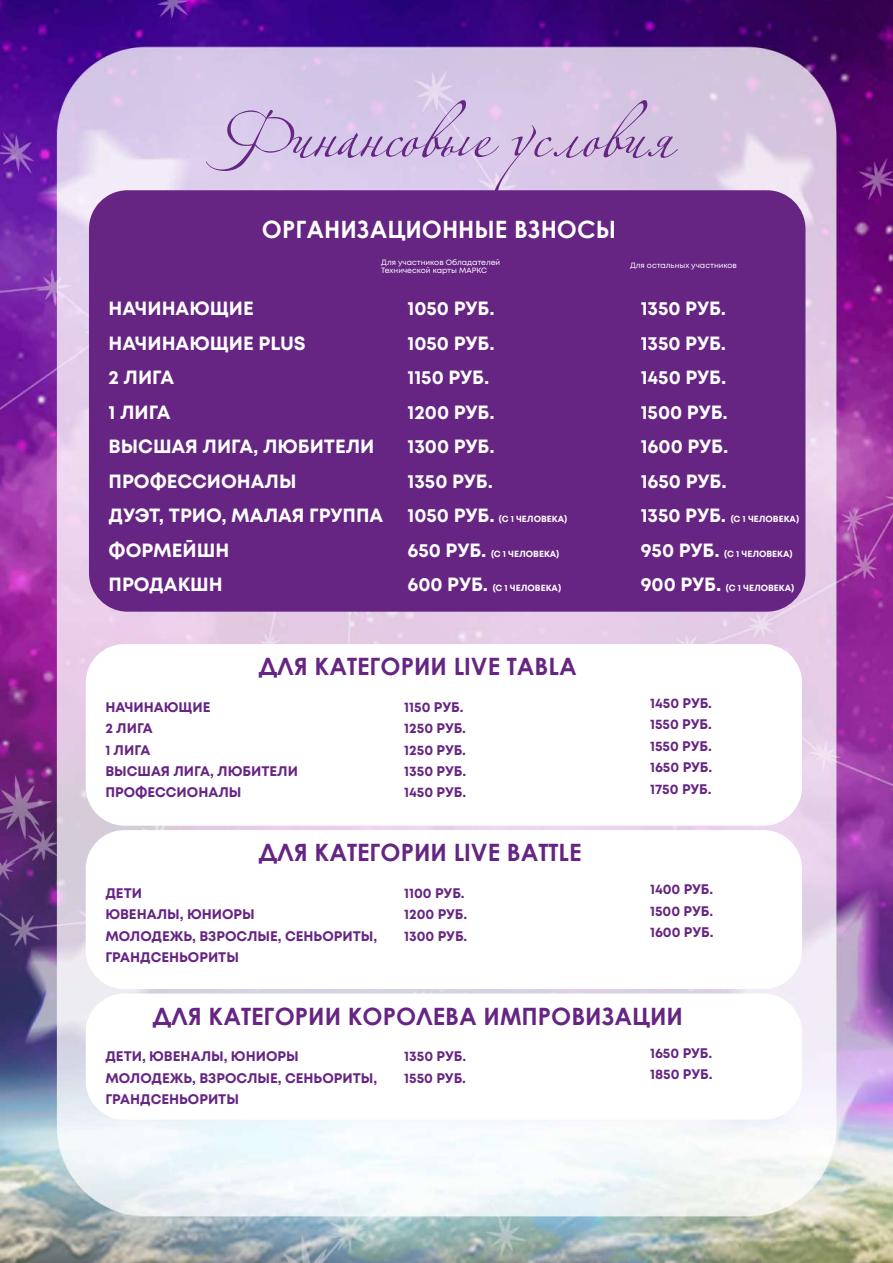
<style>
.page{position:relative;width:893px;height:1263px;background:#fff}
.page>*{position:absolute;margin:0;border:0;box-sizing:border-box;transform-origin:0 0}
.t1{font:86.85px "Zeferino One";color:#662483}
.t2{font:700 24px "Century Gothic";color:#662483}
.t3{font:700 24px "Century Gothic";color:#fff}
.t4{font:700 19.2px/34.5px "Mont";color:#fff}
.t5{font:700 13.95px/21.3px "Mont";color:#662483}
.t6{font:700 9px "Mont";color:#fff}
.t7{font:7.65px/9px "Mont";color:#fff}
.s1{font-size:19.2px}
</style>
<div class="page">
<img style="left:0;top:0;width:893px;height:1263px">
<div style="left:89px;top:190px;width:716px;height:422px;background:#662483;border-radius:39px"></div>
<div style="left:86px;top:644px;width:716px;height:182px;background:#fff;border-radius:39px"></div>
<div style="left:86px;top:830px;width:716px;height:159px;background:#fff;border-radius:39px"></div>
<div style="left:86px;top:993px;width:716px;height:127px;background:#fff;border-radius:39px"></div>
<h1 class="t1" style="left:220px;top:75px;width:454px">Финансовые условия</h1>
<h2 class="t3" style="left:262px;top:211px;width:356px">ОРГАНИЗАЦИОННЫЕ ВЗНОСЫ</h2>
<p class="t7" style="left:381px;top:257px;width:121px">Для участников Обладателей<br>Технической карты МАРКС</p>
<p class="t7" style="left:630px;top:261px;width:108px">Для остальных участников</p>
<h3 class="t4" style="left:109px;top:291px;width:276px">НАЧИНАЮЩИЕ<br>НАЧИНАЮЩИЕ PLUS<br>2 ЛИГА<br>1 ЛИГА<br>ВЫСШАЯ ЛИГА, ЛЮБИТЕЛИ<br>ПРОФЕССИОНАЛЫ<br>ДУЭТ, ТРИО, МАЛАЯ ГРУППА<br>ФОРМЕЙШН<br>ПРОДАКШН</h3>
<h3 class="t4" style="left:407px;top:291px;width:89px">1050 РУБ.<br>1050 РУБ.<br>1150 РУБ.<br>1200 РУБ.<br>1300 РУБ.<br>1350 РУБ.</h3>
<p class="t6" style="left:407px;top:513px;width:161px"><span class="s1">1050 РУБ.</span> (С 1 ЧЕЛОВЕКА)</p>
<p class="t6" style="left:407px;top:547px;width:153px"><span class="s1">650 РУБ.</span> (С 1 ЧЕЛОВЕКА)</p>
<p class="t6" style="left:407px;top:582px;width:155px"><span class="s1">600 РУБ.</span> (С 1 ЧЕЛОВЕКА)</p>
<h2 class="t2" style="left:259px;top:648px;width:320px">ДЛЯ КАТЕГОРИИ LIVE TABLA</h2>
<h3 class="t4" style="left:641px;top:291px;width:89px;text-align:justify">1350 РУБ.<br>1350 РУБ.<br>1450 РУБ.<br>1500 РУБ.<br>1600 РУБ.<br>1650 РУБ.</h3>
<p class="t6" style="left:641px;top:513px;width:160px"><span class="s1">1350 РУБ.</span> (С 1 ЧЕЛОВЕКА)</p>
<p class="t6" style="left:641px;top:547px;width:153px"><span class="s1">950 РУБ.</span> (С 1 ЧЕЛОВЕКА)</p>
<p class="t6" style="left:641px;top:582px;width:155px"><span class="s1">900 РУБ.</span> (С 1 ЧЕЛОВЕКА)</p>
<p class="t5" style="left:105px;top:696px;width:194px">НАЧИНАЮЩИЕ<br>2 ЛИГА<br>1 ЛИГА<br>ВЫСШАЯ ЛИГА, ЛЮБИТЕЛИ<br>ПРОФЕССИОНАЛЫ</p>
<p class="t5" style="left:404px;top:696px;width:64px">1150 РУБ.<br>1250 РУБ.<br>1250 РУБ.<br>1350 РУБ.<br>1450 РУБ.</p>
<p class="t5" style="left:650px;top:693px;width:64px;text-align:justify">1450 РУБ.<br>1550 РУБ.<br>1550 РУБ.<br>1650 РУБ.<br>1750 РУБ.</p>
<h2 class="t2" style="left:259px;top:834px;width:324px">ДЛЯ КАТЕГОРИИ LIVE BATTLE</h2>
<p class="t5" style="left:105px;top:882px;width:273px">ДЕТИ<br>ЮВЕНАЛЫ, ЮНИОРЫ<br>МОЛОДЕЖЬ, ВЗРОСЛЫЕ, СЕНЬОРИТЫ,<br>ГРАНДСЕНЬОРИТЫ</p>
<p class="t5" style="left:404px;top:882px;width:65px">1100 РУБ.<br>1200 РУБ.<br>1300 РУБ.</p>
<p class="t5" style="left:650px;top:879px;width:65px;text-align:justify">1400 РУБ.<br>1500 РУБ.<br>1600 РУБ.</p>
<h2 class="t2" style="left:153px;top:997px;width:532px">ДЛЯ КАТЕГОРИИ КОРОЛЕВА ИМПРОВИЗАЦИИ</h2>
<p class="t5" style="left:105px;top:1046px;width:273px">ДЕТИ, ЮВЕНАЛЫ, ЮНИОРЫ<br>МОЛОДЕЖЬ, ВЗРОСЛЫЕ, СЕНЬОРИТЫ,<br>ГРАНДСЕНЬОРИТЫ</p>
<p class="t5" style="left:404px;top:1046px;width:63px">1350 РУБ.<br>1550 РУБ.</p>
<p class="t5" style="left:650px;top:1042px;width:64px">1650 РУБ.<br>1850 РУБ.</p>
</div>
